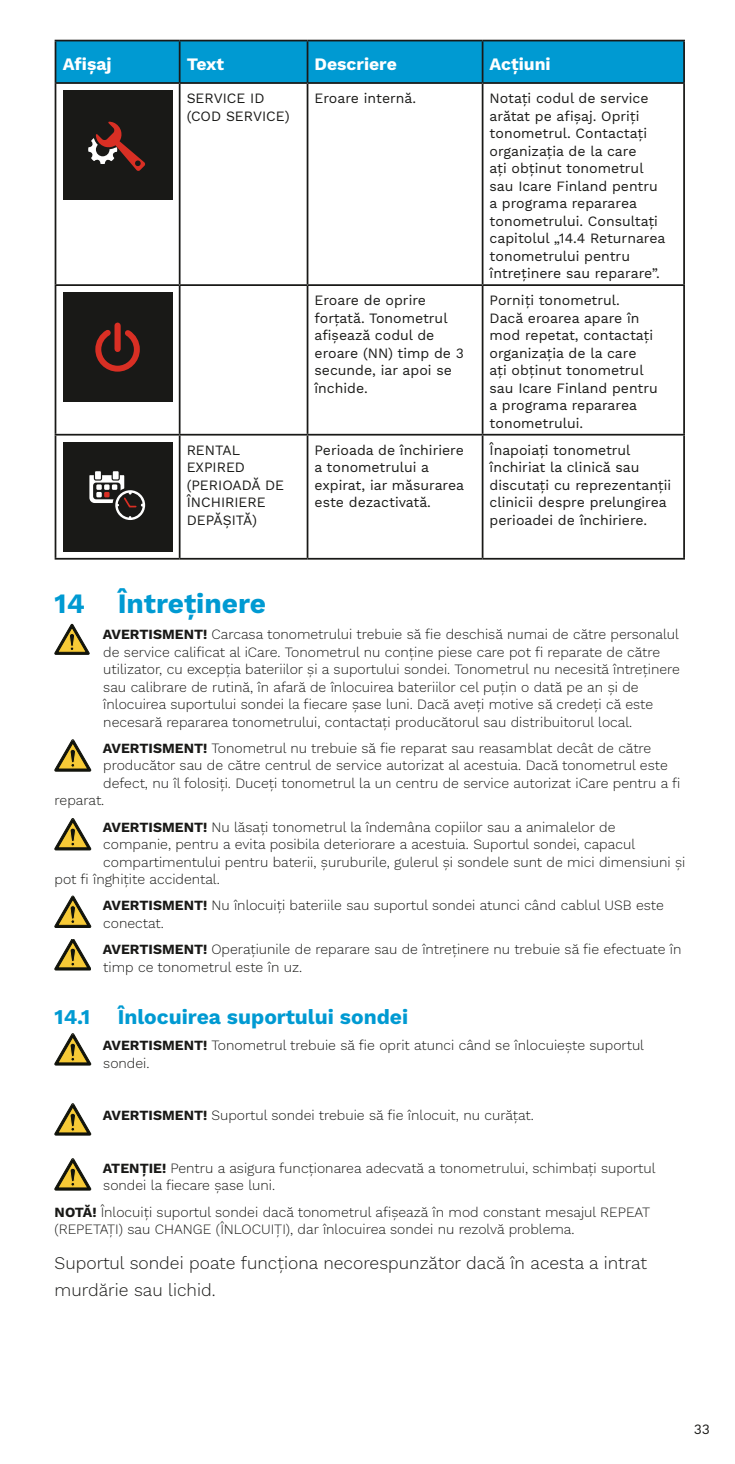
<style>
.page{position:relative;width:735px;height:1464px;background:#fff}
.page>*{position:absolute;margin:0;border:0;box-sizing:border-box;transform-origin:0 0}
.t1{font:700 28px "Work Sans";color:#009ad2}
.t2{font:700 21px "Work Sans";color:#009ad2}
.Body_text{font:300 17.5px/26.2px "Work Sans";color:#191917}
.Table_heading{font:700 17.5px "Work Sans";color:#fff}
.Safety_info_texts_first_word_bold{font:300 14px/17.5px "Work Sans";color:#191917}
.Table_text{font:14px/17.5px "Work Sans";color:#191917}
.s1{font-weight:700}
</style>
<div class="page">
<div style="left:56px;top:41px;width:626px;height:41px;background:#009ad2"></div>
<hr style="left:55px;top:40px;width:124px;height:1px;background:#191917">
<hr style="left:55px;top:41px;width:1px;height:41px;background:#191917">
<hr style="left:179px;top:40px;width:128px;height:1px;background:#191917">
<hr style="left:179px;top:41px;width:1px;height:41px;background:#191917">
<hr style="left:307px;top:40px;width:175px;height:1px;background:#191917">
<hr style="left:306px;top:41px;width:2px;height:41px;background:#191917">
<hr style="left:482px;top:40px;width:202px;height:1px;background:#191917">
<hr style="left:481px;top:41px;width:2px;height:41px;background:#191917">
<hr style="left:682px;top:41px;width:2px;height:41px;background:#191917">
<hr style="left:55px;top:82px;width:124px;height:2px;background:#191917">
<hr style="left:55px;top:84px;width:1px;height:200px;background:#191917">
<hr style="left:179px;top:82px;width:128px;height:2px;background:#191917">
<hr style="left:179px;top:84px;width:1px;height:200px;background:#191917">
<hr style="left:307px;top:82px;width:175px;height:2px;background:#191917">
<hr style="left:306px;top:84px;width:2px;height:200px;background:#191917">
<hr style="left:482px;top:82px;width:202px;height:2px;background:#191917">
<hr style="left:481px;top:84px;width:2px;height:200px;background:#191917">
<hr style="left:682px;top:84px;width:2px;height:200px;background:#191917">
<hr style="left:55px;top:284px;width:124px;height:2px;background:#191917">
<hr style="left:55px;top:286px;width:1px;height:148px;background:#191917">
<hr style="left:179px;top:284px;width:128px;height:2px;background:#191917">
<hr style="left:179px;top:286px;width:1px;height:148px;background:#191917">
<hr style="left:307px;top:284px;width:175px;height:2px;background:#191917">
<hr style="left:306px;top:286px;width:2px;height:148px;background:#191917">
<hr style="left:482px;top:284px;width:202px;height:2px;background:#191917">
<hr style="left:481px;top:286px;width:2px;height:148px;background:#191917">
<hr style="left:682px;top:286px;width:2px;height:148px;background:#191917">
<hr style="left:55px;top:434px;width:124px;height:1px;background:#191917">
<hr style="left:55px;top:435px;width:1px;height:123px;background:#191917">
<hr style="left:179px;top:434px;width:128px;height:1px;background:#191917">
<hr style="left:179px;top:435px;width:1px;height:123px;background:#191917">
<hr style="left:307px;top:434px;width:175px;height:1px;background:#191917">
<hr style="left:306px;top:435px;width:2px;height:123px;background:#191917">
<hr style="left:482px;top:434px;width:202px;height:1px;background:#191917">
<hr style="left:481px;top:435px;width:2px;height:123px;background:#191917">
<hr style="left:682px;top:435px;width:2px;height:123px;background:#191917">
<hr style="left:55px;top:558px;width:124px;height:1px;background:#191917">
<hr style="left:179px;top:558px;width:128px;height:1px;background:#191917">
<hr style="left:307px;top:558px;width:175px;height:1px;background:#191917">
<hr style="left:482px;top:558px;width:202px;height:1px;background:#191917">
<div style="left:63px;top:90px;width:109px;height:110px;background:#191917"></div>
<svg style="left:88px;top:121px;width:57px;height:50px"></svg>
<div style="left:63px;top:292px;width:109px;height:110px;background:#191917"></div>
<svg style="left:95px;top:325px;width:45px;height:47px"></svg>
<div style="left:63px;top:442px;width:109px;height:109px;background:#191917"></div>
<div style="left:94px;top:470px;width:8px;height:10px;border:1px solid #191917"></div>
<div style="left:111px;top:470px;width:9px;height:10px;border:1px solid #191917"></div>
<svg style="left:89px;top:472px;width:56px;height:48px"></svg>
<svg style="left:55px;top:624px;width:34px;height:30px"></svg>
<svg style="left:55px;top:739px;width:36px;height:32px"></svg>
<svg style="left:55px;top:818px;width:36px;height:32px"></svg>
<svg style="left:55px;top:896px;width:36px;height:31px"></svg>
<svg style="left:55px;top:939px;width:36px;height:31px"></svg>
<svg style="left:55px;top:1033px;width:36px;height:32px"></svg>
<svg style="left:55px;top:1103px;width:36px;height:32px"></svg>
<svg style="left:55px;top:1158px;width:36px;height:32px"></svg>
<p class="Table_heading" style="left:63px;top:51px;width:50px">Afișaj</p>
<p class="Table_heading" style="left:186px;top:51px;width:39px">Text</p>
<p class="Table_heading" style="left:314px;top:51px;width:84px">Descriere</p>
<p class="Table_heading" style="left:489px;top:51px;width:63px">Acțiuni</p>
<p class="Table_text" style="left:186px;top:90px;width:104px">SERVICE ID (COD SERVICE)</p>
<p class="Table_text" style="left:314px;top:90px;width:103px">Eroare internă.</p>
<p class="Table_text" style="left:489px;top:90px;width:177px">Notați codul de service arătat pe afișaj. Opriți tonometrul. Contactați organizația de la care<br>ați obținut tonometrul sau Icare Finland pentru a programa repararea tonometrului. Consultați capitolul „14.4 Returnarea tonometrului pentru întreținere sau reparare”.</p>
<p class="Table_text" style="left:314px;top:292px;width:151px">Eroare de oprire forțată. Tonometrul afișează codul de eroare (NN) timp de 3 secunde, iar apoi se închide.</p>
<p class="Table_text" style="left:489px;top:292px;width:170px">Porniți tonometrul.<br>Dacă eroarea apare în mod repetat, contactați organizația de la care<br>ați obținut tonometrul sau Icare Finland pentru a programa repararea tonometrului.</p>
<p class="Table_text" style="left:186px;top:442px;width:99px">RENTAL<br>EXPIRED (PERIOADĂ DE<br>ÎNCHIRIERE<br>DEPĂȘITĂ)</p>
<p class="Table_text" style="left:314px;top:442px;width:151px">Perioada de închiriere a tonometrului a expirat, iar măsurarea este dezactivată.</p>
<p class="Table_text" style="left:489px;top:442px;width:183px">Înapoiați tonometrul închiriat la clinică sau discutați cu reprezentanții clinicii despre prelungirea perioadei de închiriere.</p>
<p class="t1" style="left:55px;top:582px;width:213px">14 Întreținere</p>
<p class="Safety_info_texts_first_word_bold" style="left:103px;top:625px;width:578px"><span class="s1">AVERTISMENT!</span> Carcasa tonometrului trebuie să fie deschisă numai de către personalul de service calificat al iCare. Tonometrul nu conține piese care pot fi reparate de către utilizator, cu excepția bateriilor și a suportului sondei. Tonometrul nu necesită întreținere sau calibrare de rutină, în afară de înlocuirea bateriilor cel puțin o dată pe an și de înlocuirea suportului sondei la fiecare șase luni. Dacă aveți motive să credeți că este necesară repararea tonometrului, contactați producătorul sau distribuitorul local.</p>
<p class="Safety_info_texts_first_word_bold" style="left:103px;top:738px;width:549px"><span class="s1">AVERTISMENT!</span> Tonometrul nu trebuie să fie reparat sau reasamblat decât de către</p>
<p class="Safety_info_texts_first_word_bold" style="left:103px;top:756px;width:566px">producător sau de către centrul de service autorizat al acestuia. Dacă tonometrul este</p>
<p class="Safety_info_texts_first_word_bold" style="left:103px;top:773px;width:578px">defect, nu îl folosiți. Duceți tonometrul la un centru de service autorizat iCare pentru a fi</p>
<p class="Safety_info_texts_first_word_bold" style="left:55px;top:791px;width:51px">reparat.</p>
<p class="Safety_info_texts_first_word_bold" style="left:103px;top:817px;width:513px"><span class="s1">AVERTISMENT!</span> Nu lăsați tonometrul la îndemâna copiilor sau a animalelor de</p>
<p class="Safety_info_texts_first_word_bold" style="left:103px;top:835px;width:533px">companie, pentru a evita posibila deteriorare a acestuia. Suportul sondei, capacul</p>
<p class="Safety_info_texts_first_word_bold" style="left:103px;top:852px;width:583px">compartimentului pentru baterii, șuruburile, gulerul și sondele sunt de mici dimensiuni și</p>
<p class="Safety_info_texts_first_word_bold" style="left:55px;top:870px;width:167px">pot fi înghițite accidental.</p>
<p class="Safety_info_texts_first_word_bold" style="left:103px;top:896px;width:562px"><span class="s1">AVERTISMENT!</span> Nu înlocuiți bateriile sau suportul sondei atunci când cablul USB este conectat.</p>
<p class="Safety_info_texts_first_word_bold" style="left:103px;top:940px;width:579px"><span class="s1">AVERTISMENT!</span> Operațiunile de reparare sau de întreținere nu trebuie să fie efectuate în timp ce tonometrul este în uz.</p>
<p class="t2" style="left:55px;top:1001px;width:37px">14.1</p>
<p class="t2" style="left:118px;top:1001px;width:292px">Înlocuirea suportului sondei</p>
<p class="Safety_info_texts_first_word_bold" style="left:103px;top:1036px;width:542px"><span class="s1">AVERTISMENT!</span> Tonometrul trebuie să fie oprit atunci când se înlocuiește suportul sondei.</p>
<p class="Safety_info_texts_first_word_bold" style="left:103px;top:1106px;width:432px"><span class="s1">AVERTISMENT!</span> Suportul sondei trebuie să fie înlocuit, nu curățat.</p>
<p class="Safety_info_texts_first_word_bold" style="left:103px;top:1158px;width:554px"><span class="s1">ATENȚIE!</span> Pentru a asigura funcționarea adecvată a tonometrului, schimbați suportul sondei la fiecare șase luni.</p>
<p class="Safety_info_texts_first_word_bold" style="left:55px;top:1202px;width:596px"><span class="s1">NOTĂ!</span> Înlocuiți suportul sondei dacă tonometrul afișează în mod constant mesajul REPEAT (REPETAȚI) sau CHANGE (ÎNLOCUIȚI), dar înlocuirea sondei nu rezolvă problema.</p>
<p class="Body_text" style="left:55px;top:1249px;width:593px">Suportul sondei poate funcționa necorespunzător dacă în acesta a intrat murdărie sau lichid.</p>
<p class="Table_text" style="left:693px;top:1421px;width:18px">33</p>
</div>
